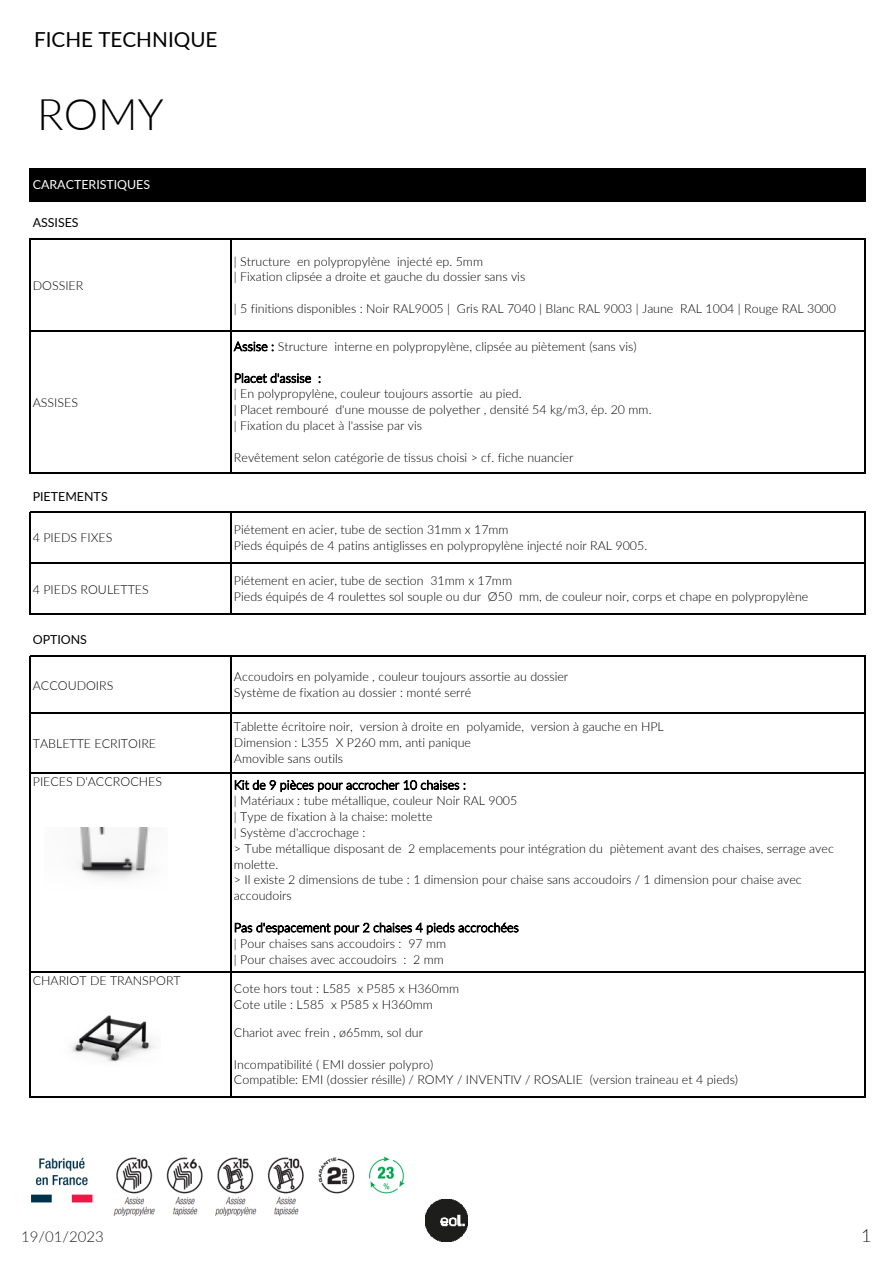
<style>
.page{position:relative;width:893px;height:1263px;background:#fff}
.page>*{position:absolute;margin:0;border:0;box-sizing:border-box;transform-origin:0 0}
.t1{font:300 43.5px "Lato";color:#000}
.t2{font:20.7px "Lato";color:#000}
.t3{font:300 18px "Lato";color:#231f20}
.t4{font:300 15px "Lato";color:#231f20}
.t5{font:300 12.45px/15.9px "Lato";color:#000}
.t6{font:12.45px "Lato";color:#000}
.t7{font:12.45px "Lato";color:#fff}
</style>
<div class="page">
<img style="left:425px;top:1199px;width:43px;height:43px">
<div style="left:31px;top:169px;width:835px;height:33px;background:#000"></div>
<hr style="left:30px;top:168px;width:1px;height:34px;background:#000">
<hr style="left:30px;top:239px;width:1px;height:235px;background:#000">
<hr style="left:231px;top:240px;width:1px;height:234px;background:#000">
<hr style="left:865px;top:240px;width:1px;height:234px;background:#000">
<hr style="left:30px;top:512px;width:1px;height:102px;background:#000">
<hr style="left:231px;top:513px;width:1px;height:101px;background:#000">
<hr style="left:865px;top:513px;width:1px;height:101px;background:#000">
<hr style="left:30px;top:655px;width:1px;height:442px;background:#000">
<hr style="left:231px;top:657px;width:1px;height:440px;background:#000">
<hr style="left:865px;top:657px;width:1px;height:440px;background:#000">
<hr style="left:31px;top:168px;width:835px;height:1px;background:#000">
<hr style="left:31px;top:239px;width:835px;height:1px;background:#000">
<hr style="left:31px;top:330px;width:835px;height:1px;background:#000">
<hr style="left:31px;top:473px;width:835px;height:1px;background:#000">
<hr style="left:31px;top:512px;width:835px;height:1px;background:#000">
<hr style="left:31px;top:563px;width:835px;height:1px;background:#000">
<hr style="left:31px;top:613px;width:835px;height:1px;background:#000">
<hr style="left:31px;top:655px;width:835px;height:2px;background:#000">
<hr style="left:31px;top:713px;width:835px;height:1px;background:#000">
<hr style="left:31px;top:772px;width:835px;height:1px;background:#000">
<hr style="left:31px;top:971px;width:835px;height:1px;background:#000">
<hr style="left:31px;top:1096px;width:835px;height:1px;background:#000">
<img style="left:71px;top:1015px;width:83px;height:47px">
<img style="left:79px;top:827px;width:71px;height:53px">
<img style="left:31px;top:1156px;width:374px;height:60px">
<p class="t2" style="left:34px;top:24px;width:185px">FICHE TECHNIQUE</p>
<p class="t1" style="left:37px;top:84px;width:128px">ROMY</p>
<p class="t7" style="left:33px;top:176px;width:119px">CARACTERISTIQUES</p>
<p class="t6" style="left:33px;top:214px;width:47px">ASSISES</p>
<p class="t5" style="left:33px;top:277px;width:52px">DOSSIER</p>
<p class="t5" style="left:33px;top:394px;width:47px">ASSISES</p>
<p class="t6" style="left:33px;top:487px;width:76px">PIETEMENTS</p>
<p class="t5" style="left:33px;top:530px;width:81px">4 PIEDS FIXES</p>
<p class="t5" style="left:33px;top:581px;width:117px">4 PIEDS ROULETTES</p>
<p class="t6" style="left:33px;top:631px;width:56px">OPTIONS</p>
<p class="t5" style="left:33px;top:677px;width:82px">ACCOUDOIRS</p>
<p class="t5" style="left:33px;top:735px;width:125px">TABLETTE ECRITOIRE</p>
<p class="t5" style="left:33px;top:773px;width:131px">PIECES D'ACCROCHES</p>
<p class="t5" style="left:33px;top:972px;width:149px">CHARIOT DE TRANSPORT</p>
<p class="t5" style="left:234px;top:253px;width:293px">| Structure en polypropylène injecté ep. 5mm<br>| Fixation clipsée a droite et gauche du dossier sans vis</p>
<p class="t5" style="left:234px;top:300px;width:603px">| 5 finitions disponibles : Noir RAL9005 | Gris RAL 7040 | Blanc RAL 9003 | Jaune RAL 1004 | Rouge RAL 3000</p>
<p class="t5" style="left:234px;top:338px;width:404px">Assise : Structure interne en polypropylène, clipsée au piètement (sans vis)</p>
<p class="t5" style="left:234px;top:370px;width:419px">Placet d'assise :<br>| En polypropylène, couleur toujours assortie au pied.<br>| Placet rembouré d'une mousse de polyether , densité 54 kg/m3, ép. 20 mm. | Fixation du placet à l'assise par vis</p>
<p class="t5" style="left:234px;top:449px;width:341px">Revêtement selon catégorie de tissus choisi &gt; cf. fiche nuancier</p>
<p class="t5" style="left:234px;top:521px;width:415px">Piétement en acier, tube de section 31mm x 17mm<br>Pieds équipés de 4 patins antiglisses en polypropylène injecté noir RAL 9005.</p>
<p class="t5" style="left:234px;top:572px;width:576px">Piétement en acier, tube de section 31mm x 17mm<br>Pieds équipés de 4 roulettes sol souple ou dur Ø50 mm, de couleur noir, corps et chape en polypropylène</p>
<p class="t5" style="left:234px;top:668px;width:336px">Accoudoirs en polyamide , couleur toujours assortie au dossier<br>Système de fixation au dossier : monté serré</p>
<p class="t5" style="left:234px;top:718px;width:431px">Tablette écritoire noir, version à droite en polyamide, version à gauche en HPL<br>Dimension : L355 X P260 mm, anti panique<br>Amovible sans outils</p>
<p class="t5" style="left:234px;top:776px;width:601px">Kit de 9 pièces pour accrocher 10 chaises :<br>| Matériaux : tube métallique, couleur Noir RAL 9005<br>| Type de fixation à la chaise: molette<br>| Système d'accrochage :<br>&gt; Tube métallique disposant de 2 emplacements pour intégration du piètement avant des chaises, serrage avec molette.<br>&gt; Il existe 2 dimensions de tube : 1 dimension pour chaise sans accoudoirs / 1 dimension pour chaise avec accoudoirs</p>
<p class="t5" style="left:234px;top:919px;width:286px">Pas d'espacement pour 2 chaises 4 pieds accrochées | Pour chaises sans accoudoirs : 97 mm<br>| Pour chaises avec accoudoirs : 2 mm</p>
<p class="t5" style="left:234px;top:980px;width:227px">Cote hors tout : L585 x P585 x H360mm<br>Cote utile : L585 x P585 x H360mm</p>
<p class="t5" style="left:234px;top:1024px;width:191px">Chariot avec frein , ø65mm, sol dur</p>
<p class="t5" style="left:234px;top:1056px;width:506px">Incompatibilité ( EMI dossier polypro)<br>Compatible: EMI (dossier résille) / ROMY / INVENTIV / ROSALIE (version traineau et 4 pieds)</p>
<p class="t4" style="left:21px;top:1226px;width:84px">19/01/2023</p>
<h3 class="t3" style="left:861px;top:1223px;width:12px">1</h3>
</div>
